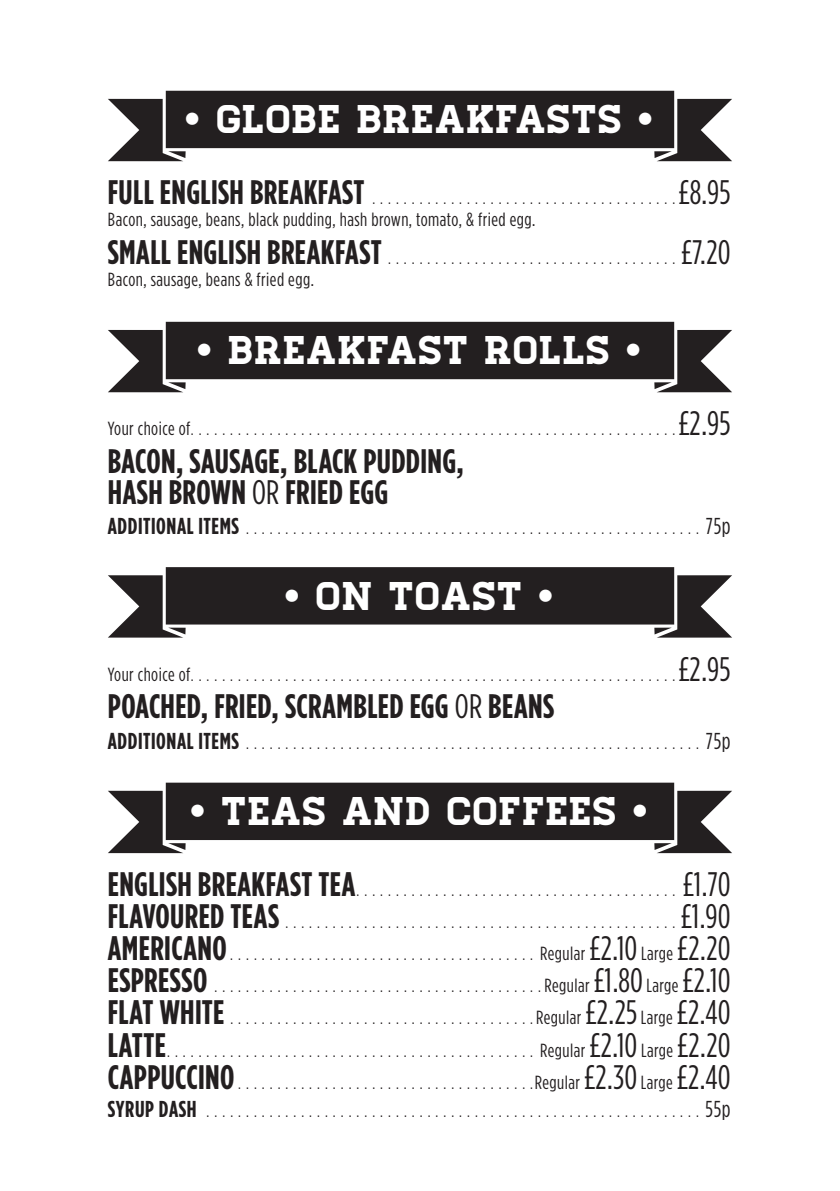
<style>
.page{position:relative;width:840px;height:1191px;background:#fff}
.page>*{position:absolute;margin:0;border:0;box-sizing:border-box;transform-origin:0 0}
.t1{font:40px "Homestead";letter-spacing:.03em;color:#fff}
.t2{font:700 condensed 34px "Gotham HTF";letter-spacing:.01em;color:#231f20}
.t3{font:300 condensed 19px/22px "Gotham HTF";color:#231f20}
.t4{font:condensed 19px/22px "Gotham HTF";letter-spacing:.025em;color:#231f20}
.s1{font-weight:700;font-size:34px}
.s2{font-weight:300}
.s3{font-size:34px}
.s4{font-weight:400;font-size:34px}
.s5{font-weight:400}
.s6{font-weight:700;font-size:23px}
.s7{font-weight:400;font-size:23px}
</style>
<div class="page">
<svg style="left:108px;top:567px;width:623px;height:70px;fill:#231f20"></svg>
<svg style="left:108px;top:322px;width:623px;height:70px;fill:#231f20"></svg>
<svg style="left:108px;top:91px;width:623px;height:70px;fill:#231f20"></svg>
<svg style="left:108px;top:782px;width:623px;height:71px;fill:#231f20"></svg>
<p class="t1" style="left:186px;top:96px;width:469px">• GLOBE BREAKFASTS •</p>
<p class="t4" style="left:108px;top:186px;width:624px"><span class="s1">FULL ENGLISH BREAKFAST</span> <span class="s2">. . . . . . . . . . . . . . . . . . . . . . . . . . . . . . . . . . . . . .</span> <span class="s3">£8.95<br></span>Bacon, sausage, beans, black pudding, hash brown, tomato, &amp; fried egg.</p>
<p class="t3" style="left:108px;top:246px;width:624px"><span class="s1">SMALL ENGLISH BREAKFAST</span> . . . . . . . . . . . . . . . . . . . . . . . . . . . . . . . . . . . . . <span class="s4">£7.20<br></span><span class="s5">Bacon, sausage, beans &amp; fried egg.</span></p>
<p class="t1" style="left:198px;top:327px;width:313px">• BREAKFAST ROLLS</p>
<p class="t1" style="left:627px;top:327px;width:16px">•</p>
<p class="t3" style="left:108px;top:417px;width:624px"><span class="s5">Your choice of</span> . . . . . . . . . . . . . . . . . . . . . . . . . . . . . . . . . . . . . . . . . . . . . . . . . . . . . . . . . . . . . <span class="s4">£2.95</span></p>
<p class="t2" style="left:108px;top:442px;width:357px">BACON, SAUSAGE, BLACK PUDDING,</p>
<p class="t2" style="left:108px;top:472px;width:282px">HASH BROWN <span class="s5">or</span> FRIED EGG</p>
<p class="t3" style="left:108px;top:516px;width:624px"><span class="s6">ADDITIONAL ITEMS</span> . . . . . . . . . . . . . . . . . . . . . . . . . . . . . . . . . . . . . . . . . . . . . . . . . . . . . . . . . . <span class="s7">75p</span></p>
<p class="t1" style="left:285px;top:572px;width:132px">• ON TOAST</p>
<p class="t1" style="left:539px;top:572px;width:16px">•</p>
<p class="t3" style="left:108px;top:663px;width:624px"><span class="s5">Your choice of</span> . . . . . . . . . . . . . . . . . . . . . . . . . . . . . . . . . . . . . . . . . . . . . . . . . . . . . . . . . . . . . <span class="s4">£2.95</span></p>
<p class="t2" style="left:108px;top:687px;width:447px">POACHED, FRIED, SCRAMBLED EGG <span class="s5">or</span> BEANS</p>
<p class="t3" style="left:108px;top:731px;width:624px"><span class="s6">ADDITIONAL ITEMS</span> . . . . . . . . . . . . . . . . . . . . . . . . . . . . . . . . . . . . . . . . . . . . . . . . . . . . . . . . . . <span class="s7">75p</span></p>
<p class="t1" style="left:191px;top:788px;width:458px">• TEAS AND COFFEES •</p>
<p class="t3" style="left:108px;top:878px;width:624px"><span class="s1">ENGLISH BREAKFAST TEA</span> . . . . . . . . . . . . . . . . . . . . . . . . . . . . . . . . . . . . . . . . . <span class="s4">£1.70</span></p>
<p class="t3" style="left:108px;top:910px;width:624px"><span class="s1">FLAVOURED TEAS</span> . . . . . . . . . . . . . . . . . . . . . . . . . . . . . . . . . . . . . . . . . . . . . . . . . . <span class="s4">£1.90</span></p>
<p class="t3" style="left:108px;top:942px;width:624px"><span class="s1">AMERICANO</span> . . . . . . . . . . . . . . . . . . . . . . . . . . . . . . . . . . . . . . . <span class="s5">Regular</span> <span class="s4">£2.10</span> <span class="s5">Large</span> <span class="s4">£2.20</span></p>
<p class="t3" style="left:108px;top:974px;width:624px"><span class="s1">ESPRESSO</span> . . . . . . . . . . . . . . . . . . . . . . . . . . . . . . . . . . . . . . . . . <span class="s5">Regular</span> <span class="s4">£1.80</span> <span class="s5">Large</span> <span class="s4">£2.10</span></p>
<p class="t3" style="left:108px;top:1006px;width:624px"><span class="s1">FLAT WHITE</span> . . . . . . . . . . . . . . . . . . . . . . . . . . . . . . . . . . . . . . <span class="s5">Regular</span> <span class="s4">£2.25</span> <span class="s5">Large</span> <span class="s4">£2.40</span></p>
<p class="t3" style="left:108px;top:1038px;width:624px"><span class="s1">LATTE</span> . . . . . . . . . . . . . . . . . . . . . . . . . . . . . . . . . . . . . . . . . . . . . . . <span class="s5">Regular</span> <span class="s4">£2.10</span> <span class="s5">Large</span> <span class="s4">£2.20</span></p>
<p class="t3" style="left:108px;top:1070px;width:624px"><span class="s1">CAPPUCCINO</span> . . . . . . . . . . . . . . . . . . . . . . . . . . . . . . . . . . . . . <span class="s5">Regular</span> <span class="s4">£2.30</span> <span class="s5">Large</span> <span class="s4">£2.40</span></p>
<p class="t3" style="left:108px;top:1098px;width:624px"><span class="s6">SYRUP DASH</span> . . . . . . . . . . . . . . . . . . . . . . . . . . . . . . . . . . . . . . . . . . . . . . . . . . . . . . . . . . . . . . . <span class="s7">55p</span></p>
</div>
